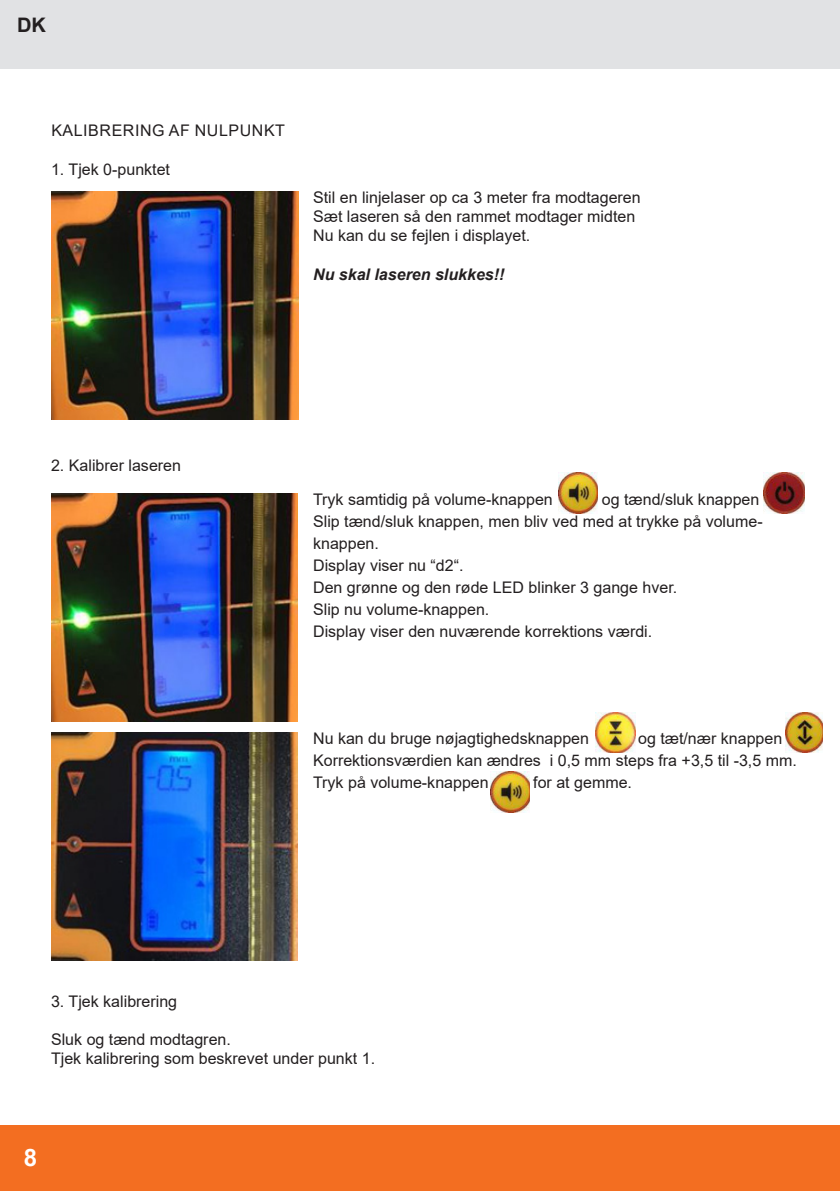
<style>
.page{position:relative;width:840px;height:1191px;background:#fff}
.page>*{position:absolute;margin:0;border:0;box-sizing:border-box;transform-origin:0 0}
.t1{font:700 24px "Arial";color:#fff}
.t2{font:700 20px "Arial";color:#231f20}
.Inhalt{font:16px/22px "Arial";color:#231f20}
.Inhalt-2{font:italic 700 16px "Arial";color:#231f20}
.Inhalt-3{font:16px "Arial";letter-spacing:.035em;color:#231f20}
</style>
<div class="page">
<div style="left:0;top:1125px;width:839px;height:66px;background:#f36e21"></div>
<div style="left:0;top:0;width:839px;height:68px;background:#e1e2e4"></div>
<img style="left:51px;top:191px;width:247px;height:229px">
<img style="left:51px;top:494px;width:246px;height:227px">
<img style="left:51px;top:732px;width:246px;height:228px">
<img style="left:785px;top:712px;width:37px;height:40px">
<img style="left:595px;top:712px;width:39px;height:41px">
<img style="left:490px;top:772px;width:39px;height:40px">
<img style="left:558px;top:473px;width:38px;height:40px">
<img style="left:763px;top:473px;width:40px;height:40px">
<p class="t2" style="left:17px;top:10px;width:30px">DK</p>
<p class="Inhalt-3" style="left:51px;top:120px;width:235px">KALIBRERING AF NULPUNKT</p>
<p class="Inhalt" style="left:51px;top:158px;width:120px">1. Tjek 0-punktet</p>
<p class="Inhalt" style="left:313px;top:186px;width:329px">Stil en linjelaser op ca 3 meter fra modtageren</p>
<p class="Inhalt" style="left:313px;top:205px;width:323px">Sæt laseren så den rammet modtager midten</p>
<p class="Inhalt" style="left:313px;top:225px;width:218px">Nu kan du se fejlen i displayet.</p>
<p class="Inhalt-2" style="left:313px;top:263px;width:193px">Nu skal laseren slukkes!!</p>
<p class="Inhalt" style="left:51px;top:455px;width:131px">2. Kalibrer laseren</p>
<p class="Inhalt" style="left:313px;top:488px;width:241px">Tryk samtidig på volume-knappen</p>
<p class="Inhalt" style="left:601px;top:488px;width:159px">og tænd/sluk knappen</p>
<p class="Inhalt" style="left:313px;top:510px;width:451px">Slip tænd/sluk knappen, men bliv ved med at trykke på volume&shy;knappen.</p>
<p class="Inhalt" style="left:313px;top:554px;width:152px">Display viser nu “d2“.</p>
<p class="Inhalt" style="left:313px;top:576px;width:365px">Den grønne og den røde LED blinker 3 gange hver.</p>
<p class="Inhalt" style="left:313px;top:598px;width:178px">Slip nu volume-knappen.</p>
<p class="Inhalt" style="left:313px;top:620px;width:340px">Display viser den nuværende korrektions værdi.</p>
<p class="Inhalt" style="left:313px;top:727px;width:277px">Nu kan du bruge nøjagtighedsknappen</p>
<p class="Inhalt" style="left:637px;top:727px;width:146px">og tæt/nær knappen</p>
<p class="Inhalt" style="left:313px;top:749px;width:485px">Korrektionsværdien kan ændres i 0,5 mm steps fra +3,5 til -3,5 mm.</p>
<p class="Inhalt" style="left:313px;top:771px;width:177px">Tryk på volume-knappen</p>
<p class="Inhalt" style="left:533px;top:771px;width:100px">for at gemme.</p>
<p class="Inhalt" style="left:51px;top:989px;width:127px">3. Tjek kalibrering</p>
<p class="Inhalt" style="left:51px;top:1028px;width:181px">Sluk og tænd modtagren.</p>
<p class="Inhalt" style="left:51px;top:1047px;width:325px">Tjek kalibrering som beskrevet under punkt 1.</p>
<h1 class="t1" style="left:24px;top:1141px;width:15px">8</h1>
</div>
